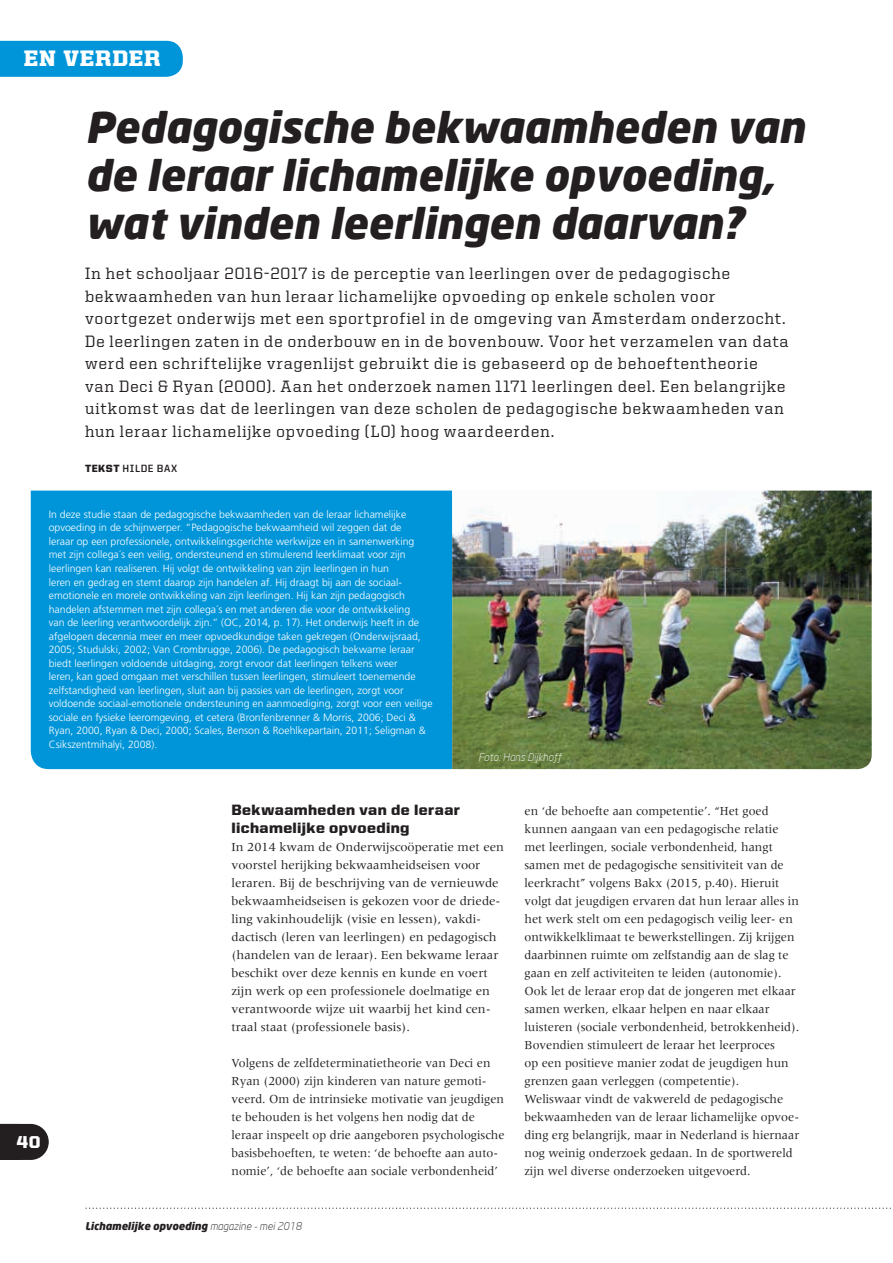
<style>
.page{position:relative;width:893px;height:1263px;background:#fff}
.page>*{position:absolute;margin:0;border:0;box-sizing:border-box;transform-origin:0 0}
.t1{font:italic 900 42px/48px "Neo Sans";color:#231f20}
.t2{font:900 22.5px "United Serif Reg";letter-spacing:.035em;color:#fff}
.t3{font:900 17.25px "United Sans Reg";color:#fff}
.t4{font:500 16.5px/22.5px "United Serif Reg";letter-spacing:.045em;color:#231f20}
.t5{font:900 15px/18px "United Sans Reg";letter-spacing:.025em;color:#231f20}
.t6{font:12.75px/18px "Meridien LT Std";color:#231f20}
.t7{font:300 10.5px/13.5px "Frutiger LT Std";color:#fff}
.t8{font:italic 900 10.5px "Neo Sans";color:#231f20}
.t9{font:italic 300 10.5px "Neo Sans";color:#fff}
.t10{font:700 10.5px "United Sans Reg";letter-spacing:.055em;color:#231f20}
.s1{font-weight:900}
.s2{font-weight:300}
</style>
<div class="page">
<div style="left:0;top:41px;width:183px;height:36px;background:#0095d9"></div>
<div style="left:31px;top:491px;width:421px;height:278px;background:#0095d9"></div>
<img style="left:452px;top:491px;width:420px;height:278px">
<svg style="left:0;top:1124px;width:49px;height:36px;background:#353132"></svg>
<svg style="left:85px;top:1207px;width:806px;height:2px"></svg>
<h2 class="t2" style="left:24px;top:46px;width:138px">EN VERDER</h2>
<h1 class="t1" style="left:85px;top:102px;width:721px">Pedagogische bekwaamheden van de leraar lichamelijke opvoeding, wat vinden leerlingen daarvan?</h1>
<p class="t4" style="left:85px;top:262px;width:705px">In het schooljaar 2016-2017 is de perceptie van leerlingen over de pedagogische bekwaamheden van hun leraar lichamelijke opvoeding op enkele scholen voor voortgezet onderwijs met een sportprofiel in de omgeving van Amsterdam onderzocht.<br>De leerlingen zaten in de onderbouw en in de bovenbouw. Voor het verzamelen van data werd een schriftelijke vragenlijst gebruikt die is gebaseerd op de behoeftentheorie van Deci &amp; Ryan (2000). Aan het onderzoek namen 1171 leerlingen deel. Een belangrijke uitkomst was dat de leerlingen van deze scholen de pedagogische bekwaamheden van hun leraar lichamelijke opvoeding (LO) hoog waardeerden.</p>
<p class="t10" style="left:85px;top:463px;width:94px"><span class="s1">TEKST</span> HILDE BAX</p>
<p class="t7" style="left:49px;top:508px;width:385px">In deze studie staan de pedagogische bekwaamheden van de leraar lichamelijke opvoeding in de schijnwerper. “Pedagogische bekwaamheid wil zeggen dat de<br>leraar op een professionele, ontwikkelingsgerichte werkwijze en in samenwerking met zijn collega´s een veilig, ondersteunend en stimulerend leerklimaat voor zijn leerlingen kan realiseren. Hij volgt de ontwikkeling van zijn leerlingen in hun<br>leren en gedrag en stemt daarop zijn handelen af. Hij draagt bij aan de sociaal&shy;emotionele en morele ontwikkeling van zijn leerlingen. Hij kan zijn pedagogisch handelen afstemmen met zijn collega´s en met anderen die voor de ontwikkeling<br>van de leerling verantwoordelijk zijn.” (OC, 2014, p. 17). Het onderwijs heeft in de afgelopen decennia meer en meer opvoedkundige taken gekregen (Onderwijsraad, 2005; Studulski, 2002; Van Crombrugge, 2006). De pedagogisch bekwame leraar biedt leerlingen voldoende uitdaging, zorgt ervoor dat leerlingen telkens weer<br>leren, kan goed omgaan met verschillen tussen leerlingen, stimuleert toenemende zelfstandigheid van leerlingen, sluit aan bij passies van de leerlingen, zorgt voor voldoende sociaal-emotionele ondersteuning en aanmoediging, zorgt voor een veilige sociale en fysieke leeromgeving, et cetera (Bronfenbrenner &amp; Morris, 2006; Deci &amp; Ryan, 2000, Ryan &amp; Deci, 2000; Scales, Benson &amp; Roehlkepartain, 2011; Seligman &amp; Csikszentmihalyi, 2008).</p>
<p class="t9" style="left:478px;top:750px;width:85px">Foto: Hans Dijkhoff</p>
<h3 class="t3" style="left:17px;top:1133px;width:25px">40</h3>
<p class="t5" style="left:232px;top:800px;width:230px">Bekwaamheden van de leraar lichamelijke opvoeding</p>
<p class="t6" style="left:232px;top:837px;width:274px">In 2014 kwam de Onderwijscoöperatie met een voorstel herijking bekwaamheidseisen voor leraren. Bij de beschrijving van de vernieuwde bekwaamheidseisen is gekozen voor de driede&shy;ling vakinhoudelijk (visie en lessen), vakdi&shy;dactisch (leren van leerlingen) en pedagogisch (handelen van de leraar). Een bekwame leraar beschikt over deze kennis en kunde en voert zijn werk op een professionele doelmatige en verantwoorde wijze uit waarbij het kind cen&shy;traal staat (professionele basis).</p>
<p class="t6" style="left:232px;top:1053px;width:275px">Volgens de zelfdeterminatietheorie van Deci en Ryan (2000) zijn kinderen van nature gemoti&shy;veerd. Om de intrinsieke motivatie van jeugdigen te behouden is het volgens hen nodig dat de leraar inspeelt op drie aangeboren psychologische basisbehoeften, te weten: ‘de behoefte aan auto&shy;nomie’, ‘de behoefte aan sociale verbondenheid’</p>
<p class="t6" style="left:524px;top:801px;width:276px">en ‘de behoefte aan competentie’. “Het goed kunnen aangaan van een pedagogische relatie met leerlingen, sociale verbondenheid, hangt samen met de pedagogische sensitiviteit van de leerkracht” volgens Bakx (2015, p.40). Hieruit volgt dat jeugdigen ervaren dat hun leraar alles in het werk stelt om een pedagogisch veilig leer- en ontwikkelklimaat te bewerkstellingen. Zij krijgen daarbinnen ruimte om zelfstandig aan de slag te gaan en zelf activiteiten te leiden (autonomie).<br>Ook let de leraar erop dat de jongeren met elkaar samen werken, elkaar helpen en naar elkaar luisteren (sociale verbondenheid, betrokkenheid).<br>Bovendien stimuleert de leraar het leerproces<br>op een positieve manier zodat de jeugdigen hun grenzen gaan verleggen (competentie).<br>Weliswaar vindt de vakwereld de pedagogische bekwaamheden van de leraar lichamelijke opvoe&shy;ding erg belangrijk, maar in Nederland is hiernaar nog weinig onderzoek gedaan. In de sportwereld zijn wel diverse onderzoeken uitgevoerd.</p>
<p class="t8" style="left:85px;top:1219px;width:218px">Lichamelijke opvoeding <span class="s2">magazine - mei 2018</span></p>
</div>
